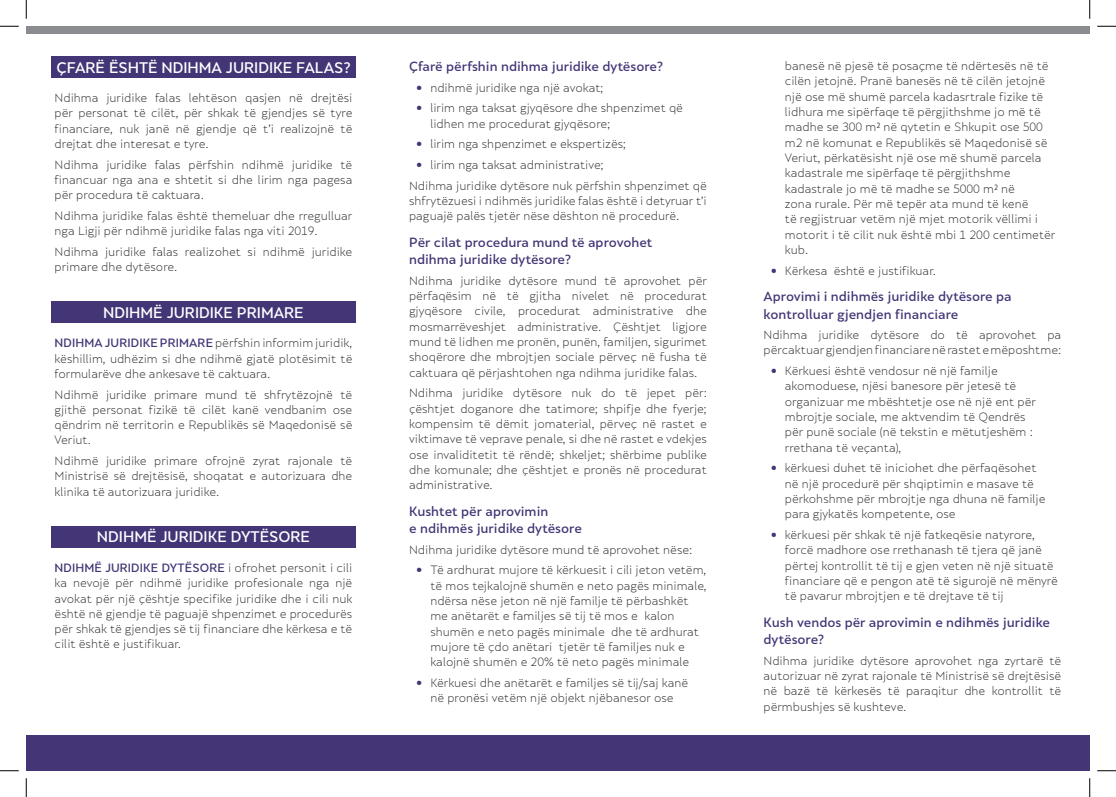
<style>
.page{position:relative;width:1116px;height:797px;background:#fff}
.page>*{position:absolute;margin:0;border:0;box-sizing:border-box;transform-origin:0 0}
.t1{font:500 14.38px "Skola Sans";letter-spacing:-.005em;color:#fff}
.t2{font:500 12.5px/17.5px "Skola Sans";letter-spacing:-.005em;color:#433576}
.t3{font:300 11.25px/15.2px "Skola Sans";letter-spacing:-.005em;color:#231f20}
.s1{font-weight:500;color:#433576}
</style>
<div class="page">
<div style="left:26px;top:735px;width:1063px;height:35px;background:#433576"></div>
<div style="left:26px;top:26px;width:1063px;height:7px;background:#8a8c8f"></div>
<div style="left:51px;top:56px;width:305px;height:22px;background:#433576"></div>
<div style="left:51px;top:301px;width:305px;height:22px;background:#433576"></div>
<div style="left:51px;top:526px;width:305px;height:21px;background:#433576"></div>
<svg style="left:0;top:25px;width:19px;height:2px"></svg>
<svg style="left:1097px;top:25px;width:18px;height:2px"></svg>
<svg style="left:0;top:770px;width:19px;height:1px"></svg>
<svg style="left:1097px;top:770px;width:18px;height:1px"></svg>
<svg style="left:25px;top:0;width:2px;height:19px"></svg>
<svg style="left:25px;top:778px;width:2px;height:19px"></svg>
<svg style="left:1089px;top:0;width:1px;height:19px"></svg>
<svg style="left:1089px;top:778px;width:1px;height:19px"></svg>
<p class="t1" style="left:56px;top:58px;width:296px">ÇFARË ËSHTË NDIHMA JURIDIKE FALAS?</p>
<p class="t3" style="left:55px;top:90px;width:299px;text-align:justify">Ndihma juridike falas lehtëson qasjen në drejtësi për personat të cilët, për shkak të gjendjes së tyre financiare, nuk janë në gjendje që t’i realizojnë të drejtat dhe interesat e tyre.</p>
<p class="t3" style="left:55px;top:157px;width:299px;text-align:justify">Ndihma juridike falas përfshin ndihmë juridike të financuar nga ana e shtetit si dhe lirim nga pagesa për procedura të caktuara.</p>
<p class="t3" style="left:55px;top:208px;width:299px">Ndihma juridike falas është themeluar dhe rregulluar nga Ligji për ndihmë juridike falas nga viti 2019.</p>
<p class="t3" style="left:55px;top:244px;width:299px">Ndihma juridike falas realizohet si ndihmë juridike primare dhe dytësore.</p>
<p class="t1" style="left:103px;top:304px;width:202px">NDIHMË JURIDIKE PRIMARE</p>
<p class="t3" style="left:55px;top:335px;width:299px;text-align:justify"><span class="s1">NDIHMA JURIDIKE PRIMARE</span> përfshin informim juridik, këshillim, udhëzim si dhe ndihmë gjatë plotësimit të formularëve dhe ankesave të caktuara.</p>
<p class="t3" style="left:55px;top:387px;width:299px;text-align:justify">Ndihmë juridike primare mund të shfrytëzojnë të gjithë personat fizikë të cilët kanë vendbanim ose qëndrim në territorin e Republikës së Maqedonisë së Veriut.</p>
<p class="t3" style="left:55px;top:453px;width:299px;text-align:justify">Ndihmë juridike primare ofrojnë zyrat rajonale të Ministrisë së drejtësisë, shoqatat e autorizuara dhe klinika të autorizuara juridike.</p>
<p class="t1" style="left:97px;top:528px;width:214px">NDIHMË JURIDIKE DYTËSORE</p>
<p class="t3" style="left:55px;top:560px;width:299px;text-align:justify"><span class="s1">NDIHMË JURIDIKE DYTËSORE</span> i ofrohet personit i cili ka nevojë për ndihmë juridike profesionale nga një avokat për një çështje specifike juridike dhe i cili nuk është në gjendje të paguajë shpenzimet e procedurës për shkak të gjendjes së tij financiare dhe kërkesa e të cilit është e justifikuar.</p>
<p class="t2" style="left:409px;top:58px;width:255px">Çfarë përfshin ndihma juridike dytësore?</p>
<p class="t3" style="left:430px;top:77px;width:254px;line-height:20.6px">ndihmë juridike nga një avokat;<br>lirim nga taksat gjyqësore dhe shpenzimet që</p>
<p class="t3" style="left:430px;top:116px;width:181px">lidhen me procedurat gjyqësore;</p>
<p class="t3" style="left:430px;top:136px;width:197px">lirim nga shpenzimet e ekspertizës;</p>
<p class="t3" style="left:430px;top:157px;width:175px">lirim nga taksat administrative;</p>
<p class="t3" style="left:409px;top:178px;width:299px">Ndihma juridike dytësore nuk përfshin shpenzimet që</p>
<p class="t3" style="left:409px;top:193px;width:299px">shfrytëzuesi i ndihmës juridike falas është i detyruar t’i paguajë palës tjetër nëse dështon në procedurë.</p>
<p class="t2" style="left:409px;top:233px;width:245px">Për cilat procedura mund të aprovohet ndihma juridike dytësore?</p>
<p class="t3" style="left:409px;top:273px;width:299px;text-align:justify">Ndihma juridike dytësore mund të aprovohet për përfaqësim në të gjitha nivelet në procedurat gjyqësore civile, procedurat administrative dhe mosmarrëveshjet administrative. Çështjet ligjore mund të lidhen me pronën, punën, familjen, sigurimet shoqërore dhe mbrojtjen sociale përveç në fusha të caktuara që përjashtohen nga ndihma juridike falas.</p>
<p class="t3" style="left:409px;top:385px;width:299px;text-align:justify">Ndihma juridike dytësore nuk do të jepet për: çështjet doganore dhe tatimore; shpifje dhe fyerje; kompensim të dëmit jomaterial, përveç në rastet e viktimave të veprave penale, si dhe në rastet e vdekjes ose invaliditetit të rëndë; shkeljet; shërbime publike dhe komunale; dhe çështjet e pronës në procedurat administrative.</p>
<p class="t2" style="left:409px;top:502px;width:174px">Kushtet për aprovimin<br>e ndihmës juridike dytësore</p>
<p class="t3" style="left:430px;top:539px;width:278px;line-height:20.6px;text-indent:-21px">Ndihma juridike dytësore mund të aprovohet nëse:<br>Të ardhurat mujore të kërkuesit i cili jeton vetëm,</p>
<p class="t3" style="left:430px;top:578px;width:278px">të mos tejkalojnë shumën e neto pagës minimale, ndërsa nëse jeton në një familje të përbashkët me anëtarët e familjes së tij të mos e kalon shumën e neto pagës minimale dhe të ardhurat mujore të çdo anëtari tjetër të familjes nuk e kalojnë shumën e 20% të neto pagës minimale</p>
<p class="t3" style="left:430px;top:675px;width:259px">Kërkuesi dhe anëtarët e familjes së tij/saj kanë në pronësi vetëm një objekt njëbanesor ose</p>
<p class="t3" style="left:785px;top:58px;width:272px">banesë në pjesë të posaçme të ndërtesës në të cilën jetojnë. Pranë banesës në të cilën jetojnë një ose më shumë parcela kadasrtrale fizike të lidhura me sipërfaqe të përgjithshme jo më të madhe se 300 m² në qytetin e Shkupit ose 500 m2 në komunat e Republikës së Maqedonisë së Veriut, përkatësisht një ose më shumë parcela kadastrale me sipërfaqe të përgjithshme kadastrale jo më të madhe se 5000 m² në<br>zona rurale. Për më tepër ata mund të kenë<br>të regjistruar vetëm një mjet motorik vëllimi i motorit i të cilit nuk është mbi 1 200 centimetër kub.</p>
<p class="t3" style="left:785px;top:263px;width:153px">Kërkesa është e justifikuar.</p>
<p class="t2" style="left:763px;top:287px;width:250px">Aprovimi i ndihmës juridike dytësore pa kontrolluar gjendjen financiare</p>
<p class="t3" style="left:763px;top:327px;width:299px">Ndihma juridike dytësore do të aprovohet pa përcaktuar gjendjen financiare në rastet e mëposhtme:</p>
<p class="t3" style="left:785px;top:363px;width:252px">Kërkuesi është vendosur në një familje akomoduese, njësi banesore për jetesë të organizuar me mbështetje ose në një ent për mbrojtje sociale, me aktvendim të Qendrës për punë sociale (në tekstin e mëtutjeshëm : rrethana të veçanta),</p>
<p class="t3" style="left:785px;top:460px;width:262px">kërkuesi duhet të iniciohet dhe përfaqësohet në një procedurë për shqiptimin e masave të përkohshme për mbrojtje nga dhuna në familje para gjykatës kompetente, ose</p>
<p class="t3" style="left:785px;top:527px;width:275px">kërkuesi për shkak të një fatkeqësie natyrore, forcë madhore ose rrethanash të tjera që janë përtej kontrollit të tij e gjen veten në një situatë financiare që e pengon atë të sigurojë në mënyrë të pavarur mbrojtjen e të drejtave të tij</p>
<p class="t2" style="left:763px;top:613px;width:288px">Kush vendos për aprovimin e ndihmës juridike dytësore?</p>
<p class="t3" style="left:763px;top:653px;width:299px;text-align:justify">Ndihma juridike dytësore aprovohet nga zyrtarë të autorizuar në zyrat rajonale të Ministrisë së drejtësisë në bazë të kërkesës të paraqitur dhe kontrollit të përmbushjes së kushteve.</p>
</div>
